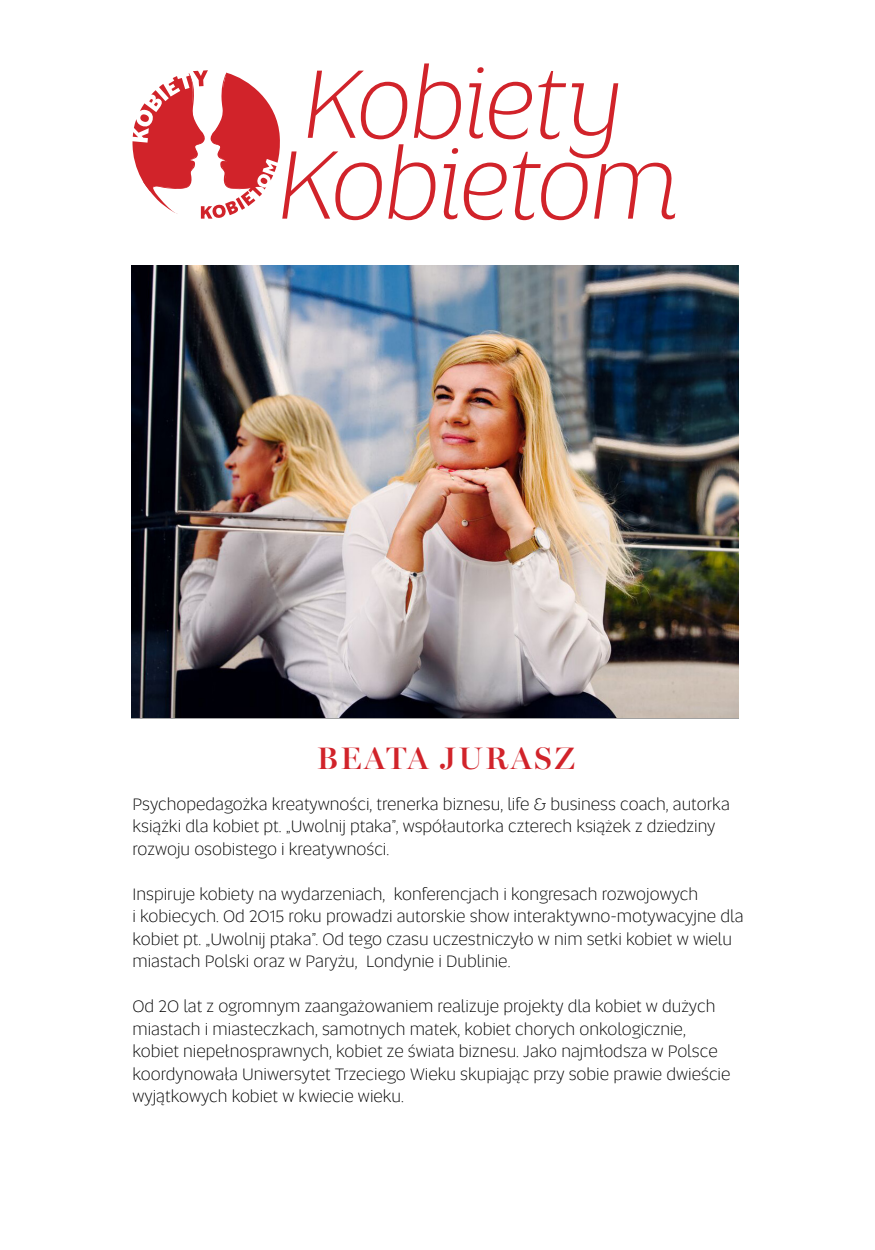
<style>
.page{position:relative;width:875px;height:1250px;background:#fff}
.page>*{position:absolute;margin:0;border:0;box-sizing:border-box;transform-origin:0 0}
.t1{font:italic 300 102.75px "Altis";letter-spacing:-.03em;color:#d1232a}
.t2{font:600 31.25px "Miller Banner WGL";letter-spacing:.07em;color:#d1232a}
.t3{font:300 17.5px/22.5px "Altis";color:#000}
</style>
<div class="page">
<img style="left:131px;top:266px;width:607px;height:452px">
<svg style="left:132px;top:70px;width:148px;height:149px"></svg>
<p class="t1" style="left:303px;top:35px;width:322px">Kobiety</p>
<p class="t1" style="left:277px;top:116px;width:404px">Kobietom</p>
<p class="t2" style="left:317px;top:733px;width:259px">BEATA JURASZ</p>
<p class="t3" style="left:132px;top:792px;width:599px">Psychopedagożka kreatywności, trenerka biznesu, life &amp; business coach, autorka książki dla kobiet pt. „Uwolnij ptaka”, współautorka czterech książek z dziedziny rozwoju osobistego i kreatywności.</p>
<p class="t3" style="left:132px;top:882px;width:613px">Inspiruje kobiety na wydarzeniach, konferencjach i kongresach rozwojowych<br>i kobiecych. Od 2015 roku prowadzi autorskie show interaktywno-motywacyjne dla kobiet pt. „Uwolnij ptaka”. Od tego czasu uczestniczyło w nim setki kobiet w wielu miastach Polski oraz w Paryżu, Londynie i Dublinie.</p>
<p class="t3" style="left:132px;top:995px;width:600px">Od 20 lat z ogromnym zaangażowaniem realizuje projekty dla kobiet w dużych miastach i miasteczkach, samotnych matek, kobiet chorych onkologicznie, kobiet niepełnosprawnych, kobiet ze świata biznesu. Jako najmłodsza w Polsce koordynowała Uniwersytet Trzeciego Wieku skupiając przy sobie prawie dwieście wyjątkowych kobiet w kwiecie wieku.</p>
</div>
